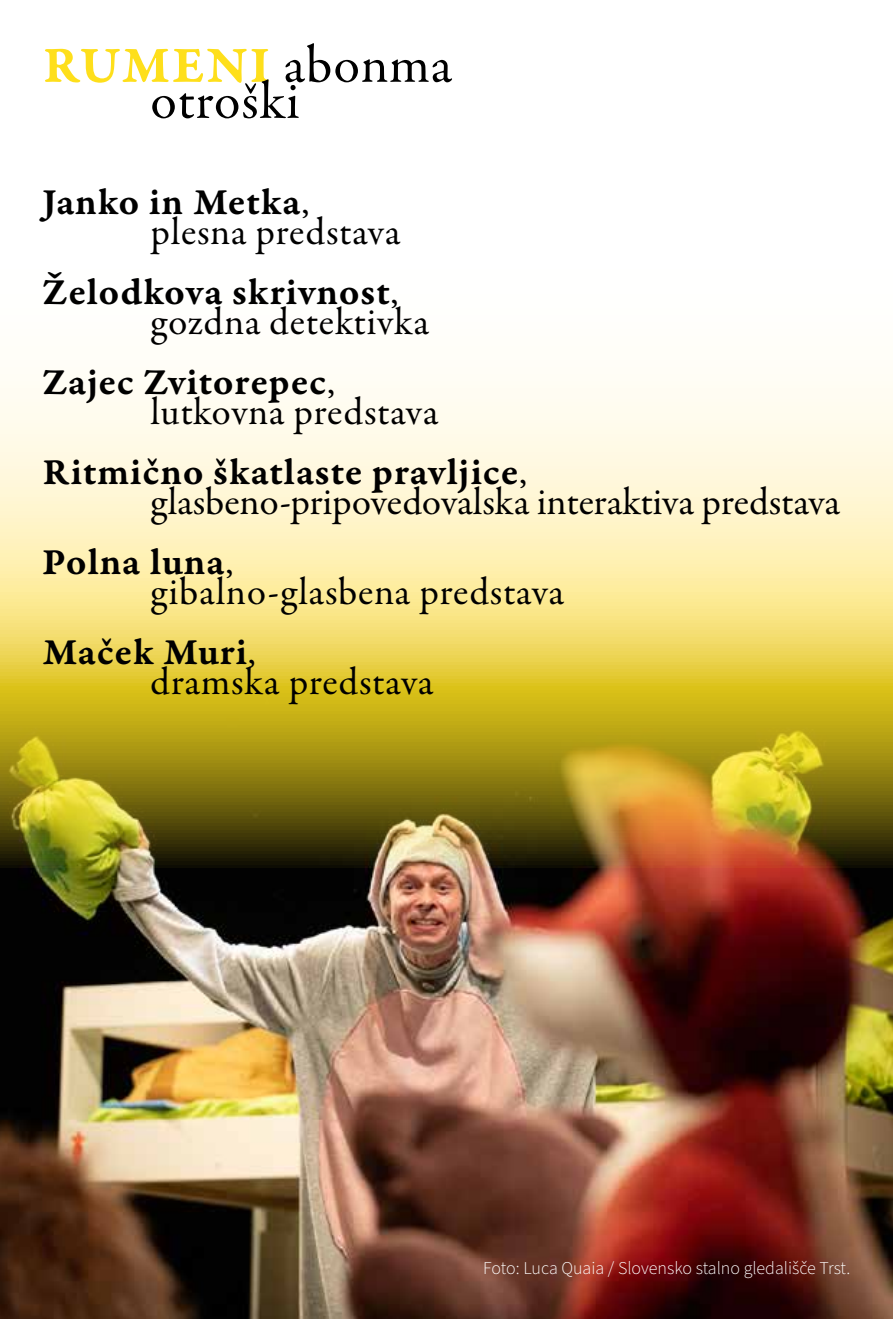
<style>
.page{position:relative;width:893px;height:1319px;background:#fff}
.page>*{position:absolute;margin:0;border:0;box-sizing:border-box;transform-origin:0 0}
.t1{font:54px "Garamond Premr Pro Smbd Capt";letter-spacing:.03em;color:#fedf1b}
.t2{font:54px "Garamond Premr Pro";letter-spacing:.015em;color:#000}
.t3{font:39px "Garamond Premr Pro";letter-spacing:.01em;color:#000}
.t4{font:39px "Garamond Premr Pro Smbd Capt";letter-spacing:.02em;color:#000}
.t5{font:300 18px "Source Sans Pro";color:#fff}
.s1{font-family:"Garamond Premr Pro";color:#000}
.s2{font-family:"Garamond Premr Pro"}
</style>
<div class="page">
<img style="left:0;top:867px;width:893px;height:451px">
<svg style="left:1px;top:381px;width:892px;height:486px;background:#dac979"></svg>
<svg style="left:0;top:381px;width:1px;height:486px"></svg>
<h1 class="t1" style="left:43px;top:32px;width:411px">RUMENI <span class="s1">abonma</span></h1>
<h1 class="t2" style="left:151px;top:68px;width:151px">otroški</h1>
<p class="t4" style="left:43px;top:177px;width:269px">Janko in Metka<span class="s2">,</span></p>
<p class="t3" style="left:151px;top:208px;width:251px">plesna predstava</p>
<p class="t4" style="left:43px;top:267px;width:357px">Želodkova skrivnost<span class="s2">,</span></p>
<p class="t3" style="left:151px;top:298px;width:280px">gozdna detektivka</p>
<p class="t4" style="left:43px;top:357px;width:294px">Zajec Zvitorepec<span class="s2">,</span></p>
<p class="t3" style="left:151px;top:388px;width:289px">lutkovna predstava</p>
<p class="t4" style="left:43px;top:447px;width:486px">Ritmično škatlaste pravljice<span class="s2">,</span></p>
<p class="t3" style="left:151px;top:478px;width:691px">glasbeno-pripovedovalska interaktiva predstava</p>
<p class="t4" style="left:43px;top:537px;width:192px">Polna luna<span class="s2">,</span></p>
<p class="t3" style="left:151px;top:568px;width:415px">gibalno-glasbena predstava</p>
<p class="t4" style="left:43px;top:627px;width:215px">Maček Muri<span class="s2">,</span></p>
<p class="t3" style="left:151px;top:658px;width:284px">dramska predstava</p>
<p class="t5" style="left:483px;top:1255px;width:369px">Foto: Luca Quaia / Slovensko stalno gledališče Trst.</p>
</div>
